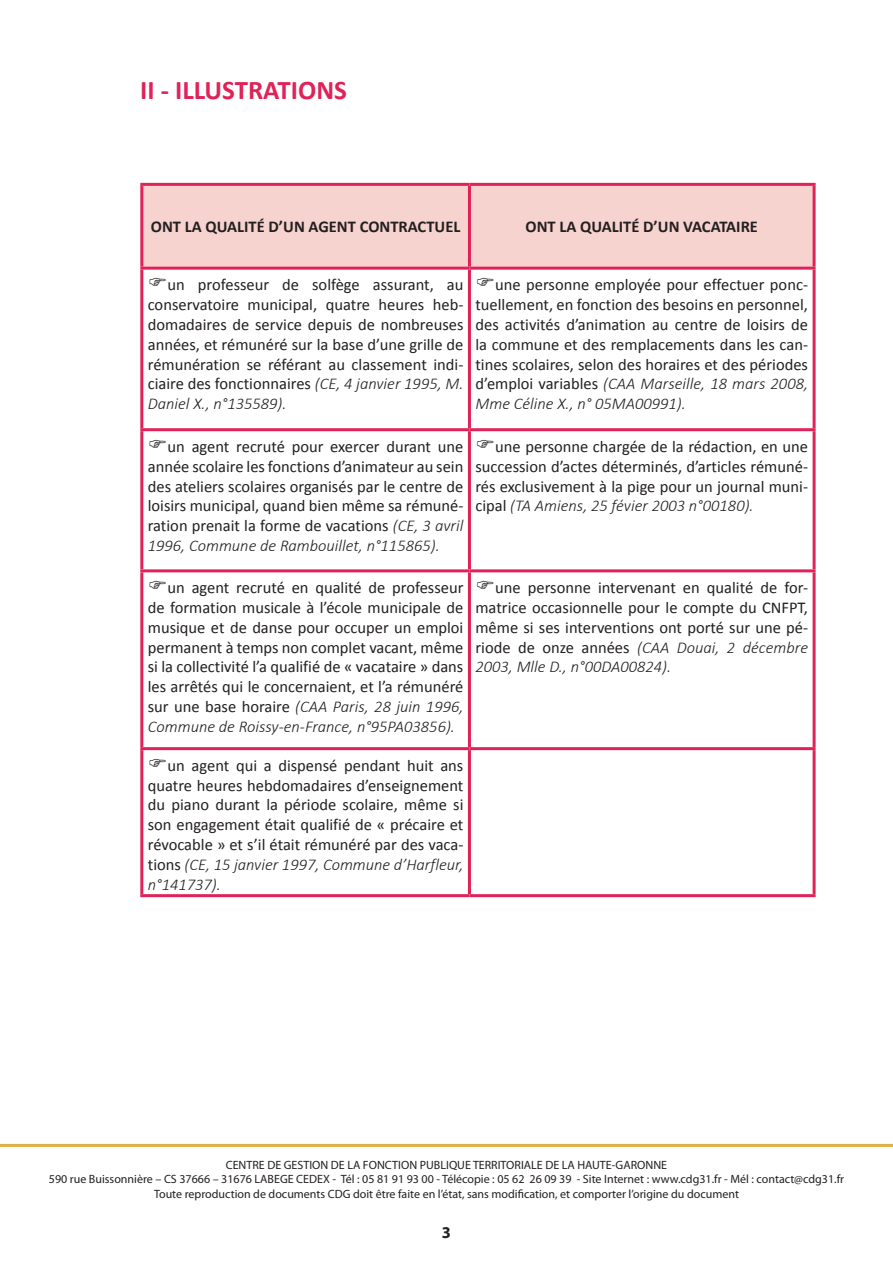
<style>
.page{position:relative;width:893px;height:1263px;background:#fff}
.page>*{position:absolute;margin:0;border:0;box-sizing:border-box;transform-origin:0 0}
.t1{font:700 27px "Calibri";color:#e02258}
.corps_du_texte{font:16.5px/19.8px "Calibri";color:#231f20;text-align:justify}
.corps_du_texte-2{font:700 16.5px "Calibri";color:#231f20}
.t2{font:700 16.5px "Myriad Pro";color:#231f20}
.t3{font:12px "Myriad Pro";color:#231f20}
.s1{font-weight:300;font-style:italic}
</style>
<div class="page">
<hr style="left:0;top:1144px;width:893px;height:3px;background:#e0b245">
<div style="left:143px;top:186px;width:670px;height:81px;background:#f7d3d0"></div>
<svg style="left:143px;top:270px;width:670px;height:624px"></svg>
<hr style="left:140px;top:183px;width:329px;height:3px;background:#e02258">
<hr style="left:140px;top:186px;width:3px;height:81px;background:#e02258">
<hr style="left:469px;top:183px;width:347px;height:3px;background:#e02258">
<hr style="left:468px;top:186px;width:3px;height:81px;background:#e02258">
<hr style="left:813px;top:186px;width:3px;height:81px;background:#e02258">
<hr style="left:140px;top:267px;width:329px;height:3px;background:#e02258">
<hr style="left:140px;top:270px;width:3px;height:158px;background:#e02258">
<hr style="left:469px;top:267px;width:347px;height:3px;background:#e02258">
<hr style="left:468px;top:270px;width:3px;height:158px;background:#e02258">
<hr style="left:813px;top:270px;width:3px;height:158px;background:#e02258">
<hr style="left:140px;top:428px;width:329px;height:3px;background:#e02258">
<hr style="left:140px;top:431px;width:3px;height:138px;background:#e02258">
<hr style="left:469px;top:428px;width:347px;height:3px;background:#e02258">
<hr style="left:468px;top:431px;width:3px;height:138px;background:#e02258">
<hr style="left:813px;top:431px;width:3px;height:138px;background:#e02258">
<hr style="left:140px;top:569px;width:329px;height:3px;background:#e02258">
<hr style="left:140px;top:572px;width:3px;height:175px;background:#e02258">
<hr style="left:469px;top:569px;width:347px;height:3px;background:#e02258">
<hr style="left:468px;top:572px;width:3px;height:175px;background:#e02258">
<hr style="left:813px;top:572px;width:3px;height:175px;background:#e02258">
<hr style="left:140px;top:747px;width:329px;height:3px;background:#e02258">
<hr style="left:140px;top:750px;width:3px;height:144px;background:#e02258">
<hr style="left:469px;top:747px;width:347px;height:3px;background:#e02258">
<hr style="left:468px;top:750px;width:3px;height:144px;background:#e02258">
<hr style="left:813px;top:750px;width:3px;height:144px;background:#e02258">
<hr style="left:140px;top:894px;width:329px;height:3px;background:#e02258">
<hr style="left:469px;top:894px;width:347px;height:3px;background:#e02258">
<svg style="left:150px;top:278px;width:16px;height:8px"></svg>
<svg style="left:477px;top:278px;width:16px;height:8px"></svg>
<svg style="left:150px;top:439px;width:16px;height:9px"></svg>
<svg style="left:477px;top:439px;width:16px;height:9px"></svg>
<svg style="left:150px;top:581px;width:16px;height:8px"></svg>
<svg style="left:477px;top:581px;width:16px;height:8px"></svg>
<svg style="left:150px;top:758px;width:16px;height:8px"></svg>
<p class="t1" style="left:140px;top:71px;width:208px">II - ILLUSTRATIONS</p>
<p class="corps_du_texte-2" style="left:151px;top:215px;width:311px">ONT LA QUALITÉ D’UN AGENT CONTRACTUEL</p>
<p class="corps_du_texte-2" style="left:526px;top:215px;width:234px">ONT LA QUALITÉ D’UN VACATAIRE</p>
<p class="corps_du_texte" style="left:148px;top:274px;width:317px;text-indent:20px">un professeur de solfège assurant, au conservatoire municipal, quatre heures heb&shy;domadaires de service depuis de nombreuses années, et rémunéré sur la base d’une grille de rémunération se référant au classement indi&shy;ciaire des fonctionnaires <span class="s1">(CE, 4 janvier 1995, M.<br>Daniel X., n°135589).</span></p>
<p class="corps_du_texte" style="left:475px;top:274px;width:334px;text-indent:20px">une personne employée pour effectuer ponc&shy;tuellement, en fonction des besoins en personnel, des activités d’animation au centre de loisirs de la commune et des remplacements dans les can&shy;tines scolaires, selon des horaires et des périodes d’emploi variables <span class="s1">(CAA Marseille, 18 mars 2008, Mme Céline X., n° 05MA00991).</span></p>
<p class="corps_du_texte" style="left:148px;top:436px;width:317px;text-indent:20px">un agent recruté pour exercer durant une année scolaire les fonctions d’animateur au sein des ateliers scolaires organisés par le centre de loisirs municipal, quand bien même sa rémuné&shy;ration prenait la forme de vacations <span class="s1">(CE, 3 avril 1996, Commune de Rambouillet, n°115865).</span></p>
<p class="corps_du_texte" style="left:475px;top:436px;width:334px;text-indent:20px">une personne chargée de la rédaction, en une succession d’actes déterminés, d’articles rémuné&shy;rés exclusivement à la pige pour un journal muni&shy;cipal <span class="s1">(TA Amiens, 25 févier 2003 n°00180).</span></p>
<p class="corps_du_texte" style="left:148px;top:577px;width:317px;text-indent:20px">un agent recruté en qualité de professeur de formation musicale à l’école municipale de musique et de danse pour occuper un emploi permanent à temps non complet vacant, même si la collectivité l’a qualifié de « vacataire » dans les arrêtés qui le concernaient, et l’a rémunéré sur une base horaire <span class="s1">(CAA Paris, 28 juin 1996, Commune de Roissy-en-France, n°95PA03856).</span></p>
<p class="corps_du_texte" style="left:475px;top:577px;width:334px;text-indent:20px">une personne intervenant en qualité de for&shy;matrice occasionnelle pour le compte du CNFPT, même si ses interventions ont porté sur une pé&shy;riode de onze années <span class="s1">(CAA Douai, 2 décembre 2003, Mlle D., n°00DA00824).</span></p>
<p class="corps_du_texte" style="left:148px;top:755px;width:317px;text-indent:20px">un agent qui a dispensé pendant huit ans quatre heures hebdomadaires d’enseignement du piano durant la période scolaire, même si son engagement était qualifié de « précaire et révocable » et s’il était rémunéré par des vaca&shy;tions <span class="s1">(CE, 15 janvier 1997, Commune d’Harfleur, n°141737).</span></p>
<p class="t3" style="left:226px;top:1158px;width:443px">CENTRE DE GESTION DE LA FONCTION PUBLIQUE TERRITORIALE DE LA HAUTE-GARONNE</p>
<p class="t3" style="left:49px;top:1172px;width:797px">590 rue Buissonnière – CS 37666 – 31676 LABEGE CEDEX - Tél : 05 81 91 93 00 - Télécopie : 05 62 26 09 39 - Site Internet : www.cdg31.fr - Mél : contact@cdg31.fr</p>
<p class="t3" style="left:154px;top:1186px;width:586px">Toute reproduction de documents CDG doit être faite en l’état, sans modification, et comporter l’origine du document</p>
<p class="t2" style="left:442px;top:1221px;width:11px">3</p>
</div>
